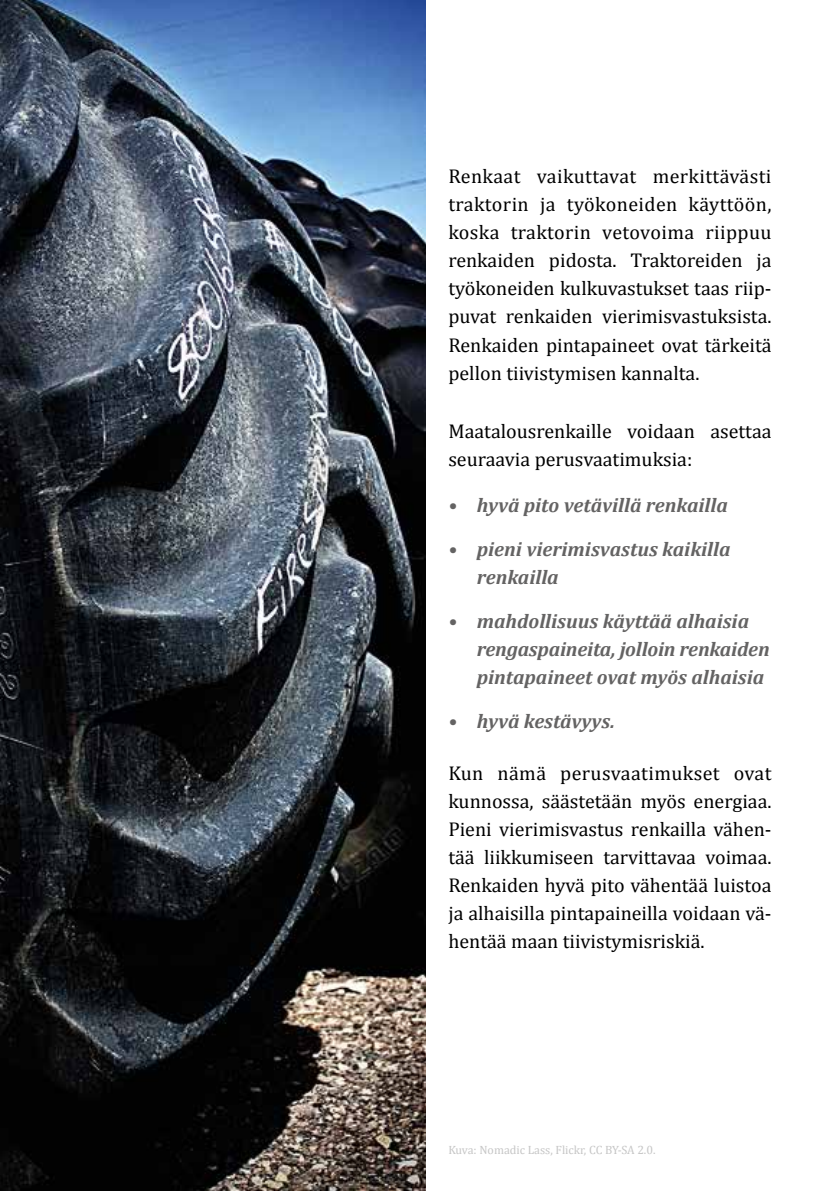
<style>
.page{position:relative;width:840px;height:1191px;background:#fff}
.page>*{position:absolute;margin:0;border:0;box-sizing:border-box;transform-origin:0 0}
.t1{font:20px/28px "Cambria";color:#000;text-align:justify}
.t2{font:italic 700 20px/28px "Cambria";color:#646363}
.t3{font:12px "Cambria";color:#c6c6c6}
</style>
<div class="page">
<img style="left:0;top:0;width:425px;height:1191px">
<p class="t1" style="left:448px;top:162px;width:324px">Renkaat vaikuttavat merkittävästi traktorin ja työkoneiden käyttöön, koska traktorin vetovoima riippuu renkaiden pidosta. Traktoreiden ja työkoneiden kulkuvastukset taas riip&shy;puvat renkaiden vierimisvastuksista.<br>Renkaiden pintapaineet ovat tärkeitä pellon tiivistymisen kannalta.</p>
<p class="t1" style="left:448px;top:416px;width:324px">Maatalousrenkaille voidaan asettaa seuraavia perusvaatimuksia:</p>
<p class="t2" style="left:448px;top:490px;width:281px">• hyvä pito vetävillä renkailla</p>
<p class="t2" style="left:476px;top:534px;width:255px;text-indent:-28px">• pieni vierimisvastus kaikilla renkailla</p>
<p class="t2" style="left:476px;top:606px;width:294px;text-indent:-28px">• mahdollisuus käyttää alhaisia rengaspaineita, jolloin renkaiden pintapaineet ovat myös alhaisia</p>
<p class="t2" style="left:448px;top:706px;width:168px">• hyvä kestävyys.</p>
<p class="t1" style="left:448px;top:758px;width:324px">Kun nämä perusvaatimukset ovat kunnossa, säästetään myös energiaa.<br>Pieni vierimisvastus renkailla vähen&shy;tää liikkumiseen tarvittavaa voimaa.<br>Renkaiden hyvä pito vähentää luistoa ja alhaisilla pintapaineilla voidaan vä&shy;hentää maan tiivistymisriskiä.</p>
<p class="t3" style="left:448px;top:1142px;width:208px">Kuva: Nomadic Lass, Flickr, CC BY-SA 2.0.</p>
</div>
